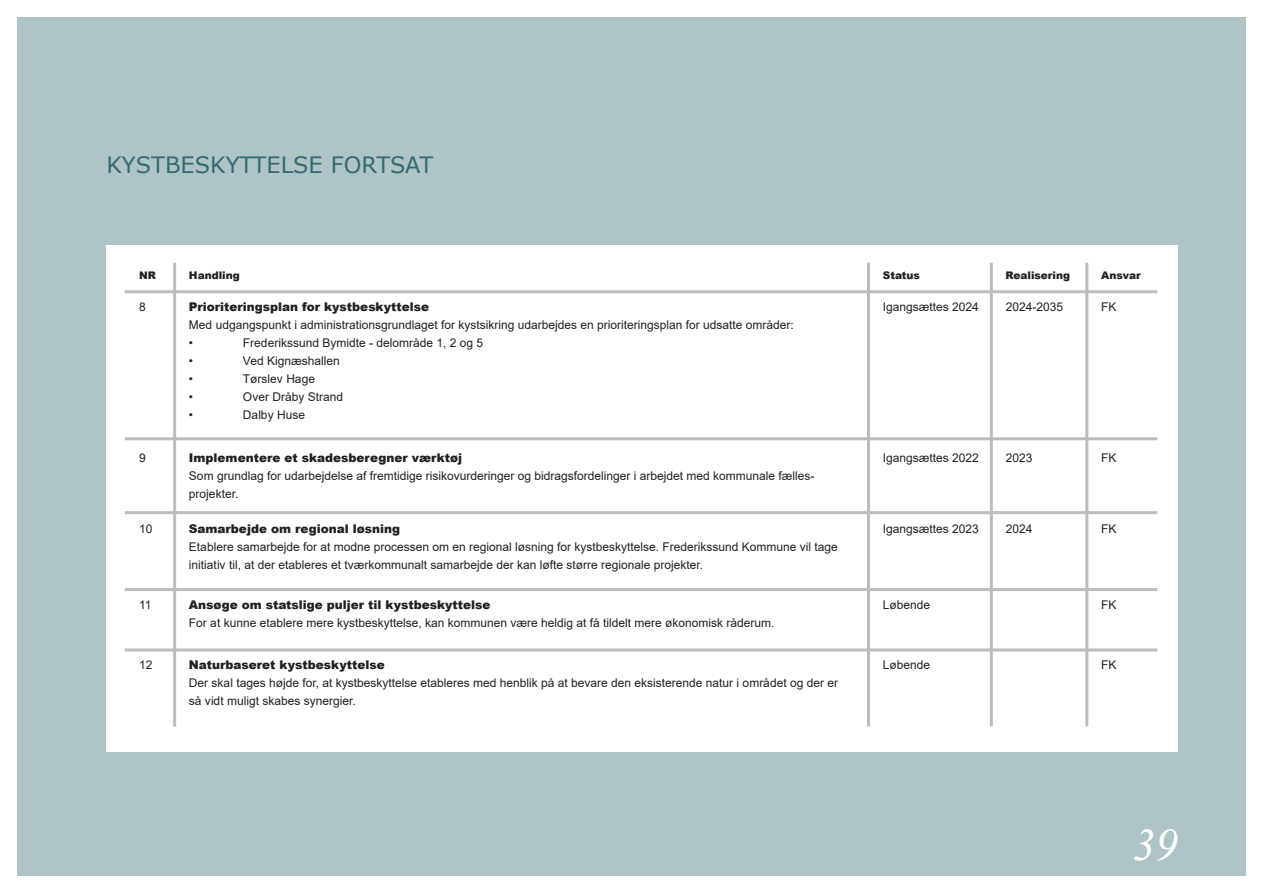
<style>
.page{position:relative;width:1263px;height:893px;background:#fff}
.page>*{position:absolute;margin:0;border:0;box-sizing:border-box;transform-origin:0 0}
.t1{font:italic 45px "Times New Roman";color:#fff}
.t2{font:22.5px "Verdana";color:#346b70}
.Billedtekster{font:12px/18px "Arial";color:#231f20}
.Billedtekster-2{font:900 12px "Arial";color:#231f20}
.Billedtekster-3{font:900 10.5px "Arial";color:#231f20}
</style>
<div class="page">
<div style="left:17px;top:17px;width:1229px;height:859px;background:#aec4c6"></div>
<div style="left:106px;top:245px;width:1072px;height:507px;background:#fff"></div>
<hr style="left:125px;top:290px;width:1032px;height:3px;background:#bcbdc0">
<hr style="left:125px;top:437px;width:1032px;height:3px;background:#bcbdc0">
<hr style="left:125px;top:511px;width:1032px;height:3px;background:#bcbdc0">
<hr style="left:125px;top:588px;width:1032px;height:3px;background:#bcbdc0">
<hr style="left:125px;top:648px;width:1032px;height:3px;background:#bcbdc0">
<hr style="left:990px;top:263px;width:3px;height:463px;background:#bcbdc0">
<hr style="left:867px;top:263px;width:3px;height:463px;background:#bcbdc0">
<hr style="left:1085px;top:263px;width:3px;height:463px;background:#bcbdc0">
<hr style="left:173px;top:263px;width:3px;height:463px;background:#bcbdc0">
<p class="t2" style="left:106px;top:149px;width:328px">KYSTBESKYTTELSE FORTSAT</p>
<p class="Billedtekster-3" style="left:189px;top:267px;width:52px">Handling</p>
<p class="Billedtekster-3" style="left:883px;top:267px;width:39px">Status</p>
<p class="Billedtekster-3" style="left:1006px;top:267px;width:66px">Realisering</p>
<p class="Billedtekster-3" style="left:1101px;top:267px;width:41px">Ansvar</p>
<p class="Billedtekster-3" style="left:139px;top:267px;width:18px">NR</p>
<p class="Billedtekster" style="left:139px;top:297px;width:8px">8</p>
<p class="Billedtekster-2" style="left:189px;top:298px;width:242px">Prioriteringsplan for kystbeskyttelse</p>
<p class="Billedtekster" style="left:883px;top:297px;width:98px">Igangsættes 2024</p>
<p class="Billedtekster" style="left:1006px;top:297px;width:59px">2024-2035</p>
<p class="Billedtekster" style="left:1101px;top:297px;width:17px">FK</p>
<p class="Billedtekster" style="left:189px;top:315px;width:606px">Med udgangspunkt i administrationsgrundlaget for kystsikring udarbejdes en prioriteringsplan for udsatte områder:</p>
<p class="Billedtekster" style="left:189px;top:333px;width:6px">•</p>
<p class="Billedtekster" style="left:243px;top:333px;width:242px">Frederikssund Bymidte - delområde 1, 2 og 5</p>
<p class="Billedtekster" style="left:189px;top:351px;width:6px">•</p>
<p class="Billedtekster" style="left:243px;top:351px;width:98px">Ved Kignæshallen</p>
<p class="Billedtekster" style="left:189px;top:369px;width:6px">•</p>
<p class="Billedtekster" style="left:243px;top:369px;width:74px">Tørslev Hage</p>
<p class="Billedtekster" style="left:189px;top:387px;width:6px">•</p>
<p class="Billedtekster" style="left:243px;top:387px;width:102px">Over Dråby Strand</p>
<p class="Billedtekster" style="left:189px;top:405px;width:6px">•</p>
<p class="Billedtekster" style="left:243px;top:405px;width:64px">Dalby Huse</p>
<p class="Billedtekster" style="left:139px;top:449px;width:8px">9</p>
<p class="Billedtekster-2" style="left:189px;top:449px;width:275px">Implementere et skadesberegner værktøj</p>
<p class="Billedtekster" style="left:883px;top:449px;width:98px">Igangsættes 2022</p>
<p class="Billedtekster" style="left:1006px;top:449px;width:28px">2023</p>
<p class="Billedtekster" style="left:1101px;top:449px;width:17px">FK</p>
<p class="Billedtekster" style="left:189px;top:467px;width:627px">Som grundlag for udarbejdelse af fremtidige risikovurderinger og bidragsfordelinger i arbejdet med kommunale fælles-</p>
<p class="Billedtekster" style="left:189px;top:485px;width:51px">projekter.</p>
<p class="Billedtekster" style="left:139px;top:520px;width:15px">10</p>
<p class="Billedtekster-2" style="left:189px;top:520px;width:213px">Samarbejde om regional løsning</p>
<p class="Billedtekster" style="left:883px;top:520px;width:98px">Igangsættes 2023</p>
<p class="Billedtekster" style="left:1006px;top:520px;width:28px">2024</p>
<p class="Billedtekster" style="left:1101px;top:520px;width:17px">FK</p>
<p class="Billedtekster" style="left:189px;top:538px;width:650px">Etablere samarbejde for at modne processen om en regional løsning for kystbeskyttelse. Frederikssund Kommune vil tage initiativ til, at der etableres et tværkommunalt samarbejde der kan løfte større regionale projekter.</p>
<p class="Billedtekster" style="left:139px;top:595px;width:14px">11</p>
<p class="Billedtekster-2" style="left:189px;top:596px;width:303px">Ansøge om statslige puljer til kystbeskyttelse</p>
<p class="Billedtekster" style="left:189px;top:613px;width:587px">For at kunne etablere mere kystbeskyttelse, kan kommunen være heldig at få tildelt mere økonomisk råderum.</p>
<p class="Billedtekster-2" style="left:189px;top:656px;width:197px">Naturbaseret kystbeskyttelse</p>
<p class="Billedtekster" style="left:189px;top:674px;width:650px">Der skal tages højde for, at kystbeskyttelse etableres med henblik på at bevare den eksisterende natur i området og der er så vidt muligt skabes synergier.</p>
<p class="Billedtekster" style="left:883px;top:595px;width:49px">Løbende</p>
<p class="Billedtekster" style="left:1101px;top:595px;width:17px">FK</p>
<p class="Billedtekster" style="left:139px;top:656px;width:15px">12</p>
<p class="Billedtekster" style="left:883px;top:656px;width:49px">Løbende</p>
<p class="Billedtekster" style="left:1101px;top:656px;width:17px">FK</p>
<p class="t1" style="left:1133px;top:814px;width:46px">39</p>
</div>
